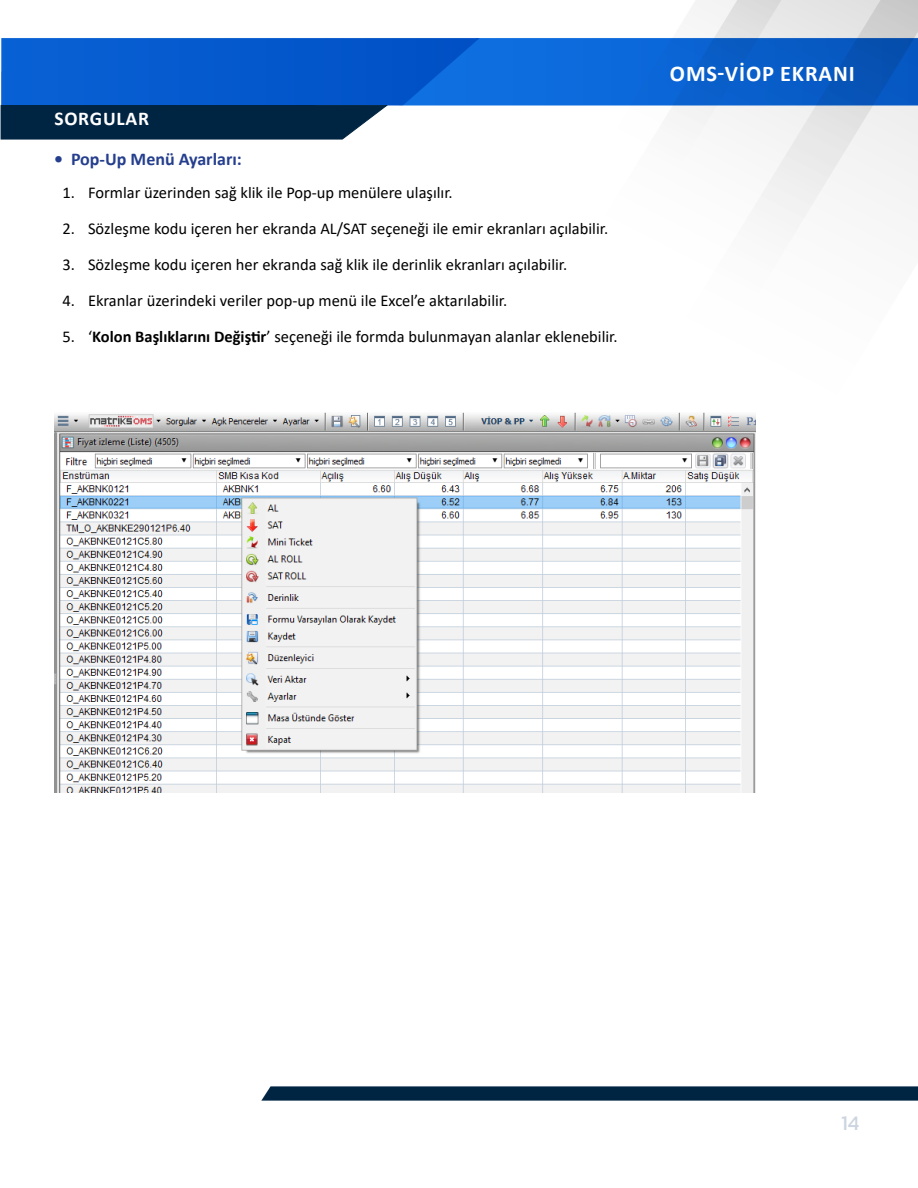
<style>
.page{position:relative;width:918px;height:1188px;background:#fff}
.page>*{position:absolute;margin:0;border:0;box-sizing:border-box;transform-origin:0 0}
.ana_baslik{font:700 22.5px "Calibri";letter-spacing:.04em;color:#fff}
.t1{font:21px "Kanit";color:#ccd4e0}
.konu_başlığı{font:700 19.5px "Calibri";letter-spacing:.04em;color:#fff}
.t2{font:700 18px "Calibri";color:#253f8e}
.t3{font:16.5px "Calibri";color:#000}
.s1{font-weight:700}
</style>
<div class="page">
<img style="left:0;top:0;width:918px;height:1101px">
<div style="left:1px;top:105px;width:387px;height:34px;background:#002542"></div>
<img style="left:54px;top:412px;width:701px;height:381px">
<p class="konu_başlığı" style="left:54px;top:105px;width:96px">SORGULAR</p>
<p class="t2" style="left:54px;top:146px;width:189px">• Pop-Up Menü Ayarları:</p>
<p class="t3" style="left:63px;top:181px;width:392px">1. Formlar üzerinden sağ klik ile Pop-up menülere ulaşılır.</p>
<p class="t3" style="left:63px;top:217px;width:547px">2. Sözleşme kodu içeren her ekranda AL/SAT seçeneği ile emir ekranları açılabilir.</p>
<p class="t3" style="left:63px;top:253px;width:506px">3. Sözleşme kodu içeren her ekranda sağ klik ile derinlik ekranları açılabilir.</p>
<p class="t3" style="left:63px;top:289px;width:446px">4. Ekranlar üzerindeki veriler pop-up menü ile Excel’e aktarılabilir.</p>
<p class="t3" style="left:63px;top:325px;width:557px">5. ‘<span class="s1">Kolon Başlıklarını Değiştir</span>’ seçeneği ile formda bulunmayan alanlar eklenebilir.</p>
<p class="ana_baslik" style="left:670px;top:57px;width:186px">OMS-VİOP EKRANI</p>
<p class="t1" style="left:841px;top:1108px;width:20px">14</p>
</div>
